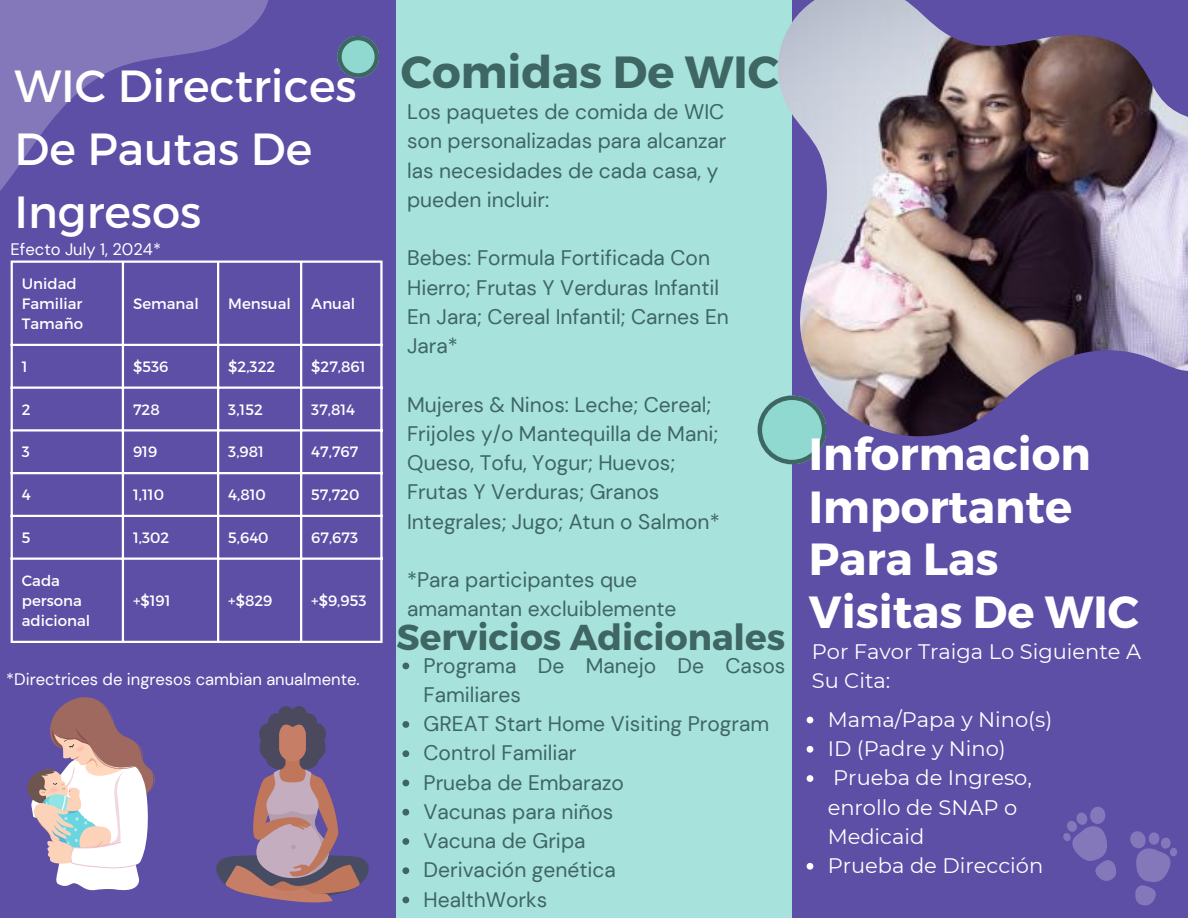
<style>
.page{position:relative;width:1188px;height:918px;background:#5d4ea6}
.page>*{position:absolute;margin:0;border:0;box-sizing:border-box;transform-origin:0 0}
.t1{font:700 45px/52.8px "Montserrat";color:#fff}
.t2{font:45px/63px "Montserrat";color:#fff}
.t3{font:700 45px "Montserrat";color:#3e6663}
.t4{font:700 36px "Montserrat";color:#3e6663}
.t5{font:21px/29.2px "DM Sans";color:#3e6663}
.t6{font:21px/29.2px "Montserrat";color:#fff}
.t7{font:16.65px "DM Sans";color:#fff}
.t8{font:15px/20.2px "Montserrat";color:#fff}
</style>
<div class="page">
<div style="left:396px;top:0;width:396px;height:918px;background:#a8e2dd"></div>
<img style="left:778px;top:0;width:410px;height:437px">
<svg style="left:0;top:0;width:320px;height:304px"></svg>
<svg style="left:758px;top:396px;width:68px;height:68px"></svg>
<svg style="left:337px;top:36px;width:42px;height:41px"></svg>
<svg style="left:27px;top:697px;width:128px;height:193px"></svg>
<svg style="left:216px;top:706px;width:153px;height:196px"></svg>
<svg style="left:1063px;top:807px;width:53px;height:74px"></svg>
<svg style="left:1130px;top:831px;width:47px;height:75px"></svg>
<svg style="left:402px;top:663px;width:7px;height:6px"></svg>
<svg style="left:402px;top:721px;width:7px;height:7px"></svg>
<svg style="left:402px;top:750px;width:7px;height:7px"></svg>
<svg style="left:402px;top:780px;width:7px;height:6px"></svg>
<svg style="left:402px;top:809px;width:7px;height:7px"></svg>
<svg style="left:402px;top:838px;width:7px;height:7px"></svg>
<svg style="left:402px;top:867px;width:7px;height:7px"></svg>
<svg style="left:402px;top:897px;width:7px;height:6px"></svg>
<svg style="left:807px;top:717px;width:6px;height:6px"></svg>
<svg style="left:807px;top:746px;width:6px;height:7px"></svg>
<svg style="left:807px;top:775px;width:6px;height:7px"></svg>
<svg style="left:807px;top:863px;width:6px;height:7px"></svg>
<hr style="left:11px;top:263px;width:2px;height:378px;background:#fff">
<hr style="left:122px;top:263px;width:2px;height:378px;background:#fff">
<hr style="left:217px;top:263px;width:2px;height:378px;background:#fff">
<hr style="left:300px;top:263px;width:2px;height:378px;background:#fff">
<hr style="left:380px;top:263px;width:3px;height:378px;background:#fff">
<hr style="left:11px;top:261px;width:372px;height:2px;background:#fff">
<hr style="left:11px;top:344px;width:372px;height:2px;background:#fff">
<hr style="left:11px;top:387px;width:372px;height:2px;background:#fff">
<hr style="left:11px;top:429px;width:372px;height:3px;background:#fff">
<hr style="left:11px;top:472px;width:372px;height:2px;background:#fff">
<hr style="left:11px;top:515px;width:372px;height:2px;background:#fff">
<hr style="left:11px;top:558px;width:372px;height:2px;background:#fff">
<hr style="left:11px;top:641px;width:372px;height:2px;background:#fff">
<p class="t2" style="left:15px;top:52px;width:344px">WIC Directrices<br>De Pautas De<br>Ingresos</p>
<p class="t7" style="left:11px;top:239px;width:152px">Efecto July 1, 2024*</p>
<p class="t8" style="left:22px;top:272px;width:63px">Unidad<br>Familiar<br>Tamaño</p>
<p class="t8" style="left:133px;top:293px;width:67px">Semanal</p>
<p class="t8" style="left:228px;top:293px;width:64px">Mensual</p>
<p class="t8" style="left:311px;top:293px;width:46px">Anual</p>
<p class="t8" style="left:22px;top:356px;width:7px">1</p>
<p class="t8" style="left:133px;top:356px;width:37px">$536</p>
<p class="t8" style="left:228px;top:356px;width:49px">$2,322</p>
<p class="t8" style="left:311px;top:356px;width:56px">$27,861</p>
<p class="t8" style="left:22px;top:398px;width:10px">2</p>
<p class="t8" style="left:133px;top:398px;width:28px">728</p>
<h1 class="t8" style="left:228px;top:398px;width:36px">3,152</h1>
<h4 class="t8" style="left:311px;top:398px;width:46px">37,814</h4>
<h4 class="t8" style="left:22px;top:441px;width:10px">3</h4>
<h4 class="t8" style="left:133px;top:441px;width:26px">919</h4>
<h4 class="t8" style="left:228px;top:441px;width:37px">3,981</h4>
<p class="t8" style="left:311px;top:441px;width:49px">47,767</p>
<h1 class="t8" style="left:22px;top:484px;width:10px">4</h1>
<h3 class="t8" style="left:133px;top:484px;width:32px">1,110</h3>
<h4 class="t8" style="left:228px;top:484px;width:39px">4,810</h4>
<p class="t8" style="left:311px;top:484px;width:50px">57,720</p>
<p class="t8" style="left:22px;top:527px;width:10px">5</p>
<p class="t8" style="left:133px;top:527px;width:38px">1,302</p>
<p class="t8" style="left:228px;top:527px;width:42px">5,640</p>
<p class="t8" style="left:311px;top:527px;width:48px">67,673</p>
<p class="t8" style="left:22px;top:569px;width:70px">Cada persona adicional</p>
<p class="t8" style="left:133px;top:590px;width:39px">+$191</p>
<p class="t8" style="left:228px;top:590px;width:46px">+$829</p>
<p class="t8" style="left:311px;top:590px;width:57px">+$9,953</p>
<p class="t7" style="left:6px;top:669px;width:355px">*Directrices de ingresos cambian anualmente.</p>
<h2 class="t3" style="left:401px;top:42px;width:379px">Comidas De WIC</h2>
<p class="t5" style="left:407px;top:97px;width:321px">Los paquetes de comida de WIC son personalizadas para alcanzar las necesidades de cada casa, y pueden incluir:</p>
<p class="t5" style="left:407px;top:244px;width:323px">Bebes: Formula Fortificada Con<br>Hierro; Frutas Y Verduras Infantil<br>En Jara; Cereal Infantil; Carnes En<br>Jara*</p>
<p class="t5" style="left:407px;top:390px;width:314px">Mujeres &amp; Ninos: Leche; Cereal;<br>Frijoles y/o Mantequilla de Mani;<br>Queso, Tofu, Yogur; Huevos;<br>Frutas Y Verduras; Granos<br>Integrales; Jugo; Atun o Salmon*</p>
<p class="t5" style="left:407px;top:565px;width:271px">*Para participantes que amamantan excluiblemente</p>
<p class="t4" style="left:397px;top:613px;width:390px">Servicios Adicionales</p>
<p class="t5" style="left:424px;top:651px;width:363px">Programa De Manejo De Casos<br>Familiares</p>
<p class="t5" style="left:424px;top:709px;width:347px">GREAT Start Home Visiting Program</p>
<p class="t5" style="left:424px;top:739px;width:154px">Control Familiar</p>
<p class="t5" style="left:424px;top:768px;width:202px">Prueba de Embarazo</p>
<p class="t5" style="left:424px;top:797px;width:191px">Vacunas para niños</p>
<p class="t5" style="left:424px;top:826px;width:164px">Vacuna de Gripa</p>
<p class="t5" style="left:424px;top:856px;width:194px">Derivación genética</p>
<p class="t5" style="left:424px;top:885px;width:125px">HealthWorks</p>
<p class="t1" style="left:809px;top:425px;width:332px">Informacion<br>Importante<br>Para Las<br>Visitas De WIC</p>
<p class="t6" style="left:812px;top:637px;width:331px">Por Favor Traiga Lo Siguiente A<br>Su Cita:</p>
<p class="t6" style="left:828px;top:705px;width:226px">Mama/Papa y Nino(s)</p>
<p class="t6" style="left:828px;top:734px;width:180px">ID (Padre y Nino)</p>
<p class="t6" style="left:828px;top:763px;width:206px">Prueba de Ingreso, enrollo de SNAP o<br>Medicaid</p>
<p class="t6" style="left:828px;top:851px;width:217px">Prueba de Dirección</p>
</div>
